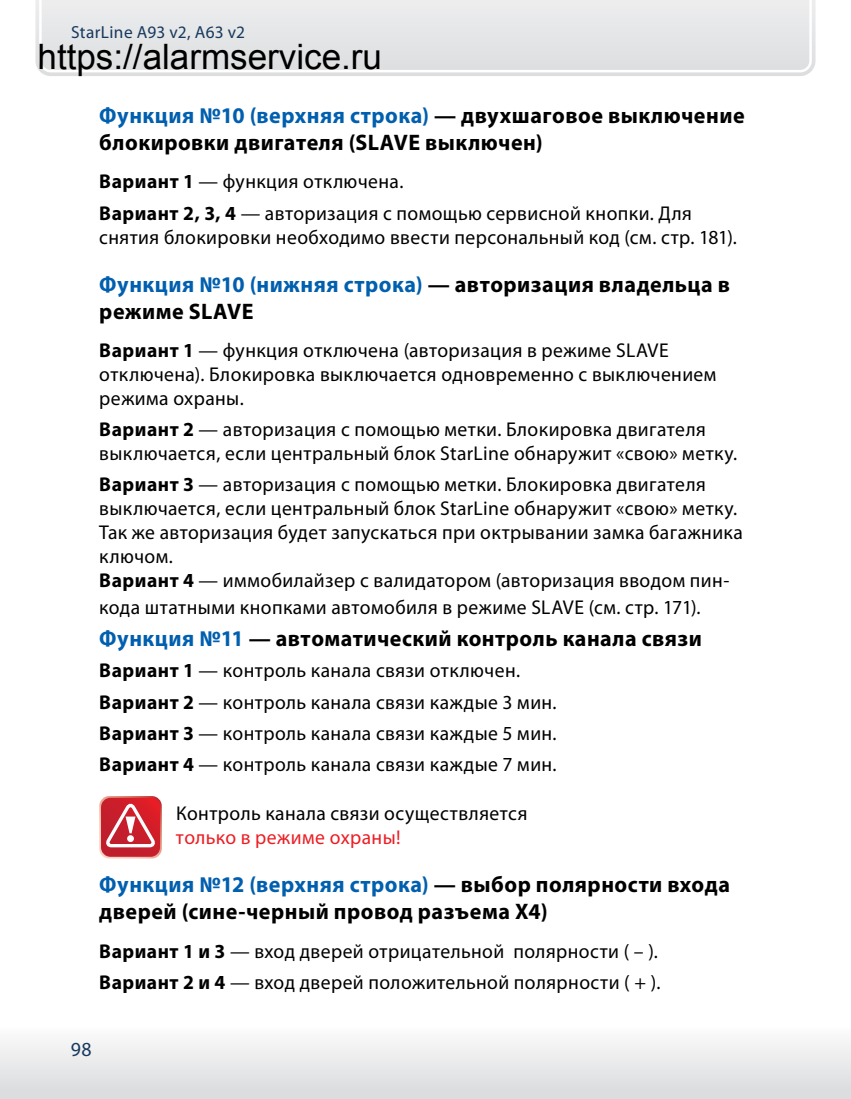
<style>
.page{position:relative;width:851px;height:1099px;background:#fff}
.page>*{position:absolute;margin:0;border:0;box-sizing:border-box;transform-origin:0 0}
.t1{font:700 22.5px/27px "Myriad Pro";letter-spacing:.025em;color:#000}
.t2{font:20px/24px "Myriad Pro";letter-spacing:.02em;color:#000}
.t3{font:20px "Myriad Pro";letter-spacing:.02em;color:#ed1d24}
.t4{font:20px "Myriad Pro";color:#17395e}
.t5{font:17.5px "Myriad Pro";letter-spacing:.01em;color:#17395e}
.s1{color:#005fae}
.s2{font-weight:700}
</style>
<div class="page">
<svg style="left:35px;top:0;width:780px;height:76px;background:#dedfe1"></svg>
<svg style="left:38px;top:0;width:774px;height:74px;background:#dbdcdd"></svg>
<svg style="left:0;top:1041px;width:850px;height:57px"></svg>
<svg style="left:99px;top:796px;width:63px;height:62px;background:#d65058"></svg>
<div style="left:127px;top:835px;width:7px;height:7px;background:#fff;border-radius:50%"></div>
<p class="t5" style="left:71px;top:22px;width:175px">StarLine A93 v2, А63 v2</p>
<p class="t1" style="left:99px;top:101px;width:646px"><span class="s1">Функция №10 (верхняя строка)</span> — двухшаговое выключение блокировки двигателя (SLAVE выключен)</p>
<p class="t2" style="left:99px;top:166px;width:594px;line-height:31px"><span class="s2">Вариант 1</span> — функция отключена.<br><span class="s2">Вариант 2, 3, 4</span> — авторизация c помощью сервисной кнопки. Для</p>
<p class="t2" style="left:99px;top:224px;width:639px">снятия блокировки необходимо ввести персональный код (см. стр. 181).</p>
<p class="t1" style="left:99px;top:270px;width:632px"><span class="s1">Функция №10 (нижняя строка)</span> — авторизация владельца в режиме SLAVE</p>
<p class="t2" style="left:99px;top:338px;width:618px"><span class="s2">Вариант 1</span> — функция отключена (авторизация в режиме SLAVE отключена). Блокировка выключается одновременно с выключением режима охраны.</p>
<p class="t2" style="left:99px;top:417px;width:639px"><span class="s2">Вариант 2</span> — авторизация c помощью метки. Блокировка двигателя выключается, если центральный блок StarLine обнаружит «свою» метку.</p>
<p class="t2" style="left:99px;top:472px;width:645px"><span class="s2">Вариант 3</span> — авторизация c помощью метки. Блокировка двигателя выключается, если центральный блок StarLine обнаружит «свою» метку.<br>Так же авторизация будет запускаться при октрывании замка багажника ключом.<br><span class="s2">Вариант 4</span> — иммобилайзер с валидатором (авторизация вводом пин-</p>
<p class="t2" style="left:99px;top:595px;width:602px">кода штатными кнопками автомобиля в режиме SLAVE (см. стр. 171).</p>
<p class="t1" style="left:99px;top:624px;width:604px"><span class="s1">Функция №11</span> — автоматический контроль канала связи</p>
<p class="t2" style="left:99px;top:655px;width:459px;line-height:31px"><span class="s2">Вариант 1</span> — контроль канала связи отключен.<br><span class="s2">Вариант 2</span> — контроль канала связи каждые 3 мин.<br><span class="s2">Вариант 3</span> — контроль канала связи каждые 5 мин.<br><span class="s2">Вариант 4</span> — контроль канала связи каждые 7 мин.</p>
<p class="t2" style="left:176px;top:801px;width:353px">Контроль канала связи осуществляется</p>
<p class="t3" style="left:176px;top:825px;width:226px">только в режиме охраны!</p>
<p class="t1" style="left:99px;top:870px;width:632px"><span class="s1">Функция №12 (верхняя строка)</span> — выбор полярности входа дверей (сине-черный провод разъема Х4)</p>
<p class="t2" style="left:99px;top:934px;width:562px;line-height:31px"><span class="s2">Вариант 1 и 3</span> — вход дверей отрицательной полярности ( – ).<br><span class="s2">Вариант 2 и 4</span> — вход дверей положительной полярности ( + ).</p>
<p class="t4" style="left:71px;top:1037px;width:22px">98</p>
</div>
